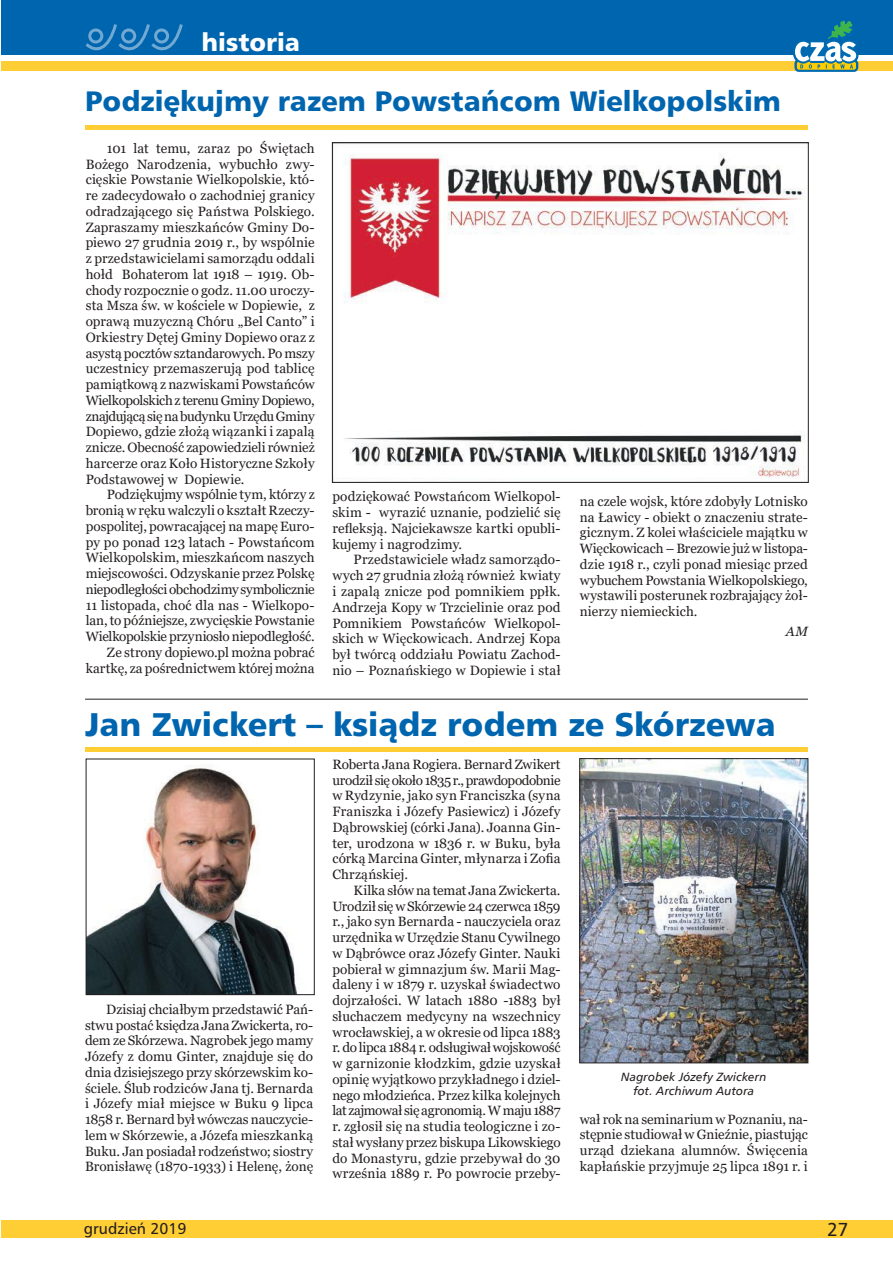
<style>
.page{position:relative;width:893px;height:1263px;background:#fff}
.page>*{position:absolute;margin:0;border:0;box-sizing:border-box;transform-origin:0 0}
.t1{font:31.5px "Humnst 777 Blk PL";color:#0065af}
.t2{font:27px "Humnst 777 Blk PL";color:#0065af}
.t3{font:24px "Humnst 777 Blk PL";color:#fff}
.t4{font:18px "Humnst 777 PL";color:#241f1f}
.t5{font:15px "Humnst 777 PL";color:#241f1f}
.t6{font:13.5px/15.8px "Georgia";color:#241f1f;text-align:justify}
.t7{font:italic 13.5px "Georgia";color:#241f1f}
.t8{font:italic 12px/14.4px "Humnst 777 EU";letter-spacing:.015em;color:#241f1f;text-align:center}
</style>
<div class="page">
<div style="left:0;top:0;width:893px;height:55px;background:#0065af"></div>
<svg style="left:85px;top:24px;width:98px;height:26px"></svg>
<hr style="left:85px;top:125px;width:723px;height:4px;background:#ffce35">
<hr style="left:85px;top:747px;width:723px;height:4px;background:#ffce35">
<hr style="left:85px;top:699px;width:723px;height:1px;background:#241f1f">
<img style="left:88px;top:765px;width:209px;height:228px">
<div style="left:86px;top:759px;width:229px;height:236px;border:1px solid #241f1f"></div>
<img style="left:581px;top:760px;width:225px;height:301px">
<div style="left:579px;top:758px;width:229px;height:305px;border:1px solid #241f1f"></div>
<img style="left:343px;top:154px;width:462px;height:324px">
<div style="left:332px;top:142px;width:477px;height:341px;border:1px solid #241f1f"></div>
<div style="left:0;top:1220px;width:893px;height:17px;background:#ffce35"></div>
<div style="left:0;top:61px;width:893px;height:9px;background:#ffce35"></div>
<svg style="left:792px;top:21px;width:67px;height:51px"></svg>
<hr style="left:0;top:0;width:1px;height:1263px;background:#fff">
<h3 class="t3" style="left:201px;top:26px;width:100px">historia</h3>
<h2 class="t2" style="left:85px;top:83px;width:697px">Podziękujmy razem Powstańcom Wielkopolskim</h2>
<p class="t6" style="left:86px;top:141px;width:230px;text-indent:21px">101 lat temu, zaraz po Świętach Bożego Narodzenia, wybuchło zwy&shy;cięskie Powstanie Wielkopolskie, któ&shy;re zadecydowało o zachodniej granicy odradzającego się Państwa Polskiego.<br>Zapraszamy mieszkańców Gminy Do&shy;piewo 27 grudnia 2019 r., by wspólnie z przedstawicielami samorządu oddali hołd Bohaterom lat 1918 – 1919. Ob&shy;chody rozpocznie o godz. 11.00 uroczy&shy;sta Msza św. w kościele w Dopiewie, z oprawą muzyczną Chóru „Bel Canto” i Orkiestry Dętej Gminy Dopiewo oraz z asystą pocztów sztandarowych. Po mszy uczestnicy przemaszerują pod tablicę pamiątkową z nazwiskami Powstańców Wielkopolskich z terenu Gminy Dopiewo, znajdującą się na budynku Urzędu Gminy Dopiewo, gdzie złożą wiązanki i zapalą znicze. Obecność zapowiedzieli również harcerze oraz Koło Historyczne Szkoły Podstawowej w Dopiewie.</p>
<p class="t6" style="left:86px;top:487px;width:230px;text-align:right">Podziękujmy wspólnie tym, którzy z bronią w ręku walczyli o kształt Rzeczy&shy;pospolitej, powracającej na mapę Euro&shy;py po ponad 123 latach - Powstańcom Wielkopolskim, mieszkańcom naszych miejscowości. Odzyskanie przez Polskę niepodległości obchodzimy symbolicznie 11 listopada, choć dla nas - Wielkopo&shy;lan, to późniejsze, zwycięskie Powstanie Wielkopolskie przyniosło niepodległość.<br>Ze strony dopiewo.pl można pobrać kartkę, za pośrednictwem której można</p>
<p class="t6" style="left:332px;top:489px;width:230px">podziękować Powstańcom Wielkopol&shy;skim - wyrazić uznanie, podzielić się refleksją. Najciekawsze kartki opubli&shy;kujemy i nagrodzimy.</p>
<p class="t6" style="left:332px;top:552px;width:230px;text-indent:21px">Przedstawiciele władz samorządo&shy;wych 27 grudnia złożą również kwiaty i zapalą znicze pod pomnikiem ppłk.<br>Andrzeja Kopy w Trzcielinie oraz pod Pomnikiem Powstańców Wielkopol&shy;skich w Więckowicach. Andrzej Kopa był twórcą oddziału Powiatu Zachod&shy;nio – Poznańskiego w Dopiewie i stał</p>
<p class="t6" style="left:580px;top:493px;width:230px">na czele wojsk, które zdobyły Lotnisko na Ławicy - obiekt o znaczeniu strate&shy;gicznym. Z kolei właściciele majątku w Więckowicach – Brezowie już w listopa&shy;dzie 1918 r., czyli ponad miesiąc przed wybuchem Powstania Wielkopolskiego, wystawili posterunek rozbrajający żoł&shy;nierzy niemieckich.</p>
<p class="t7" style="left:786px;top:623px;width:24px">AM</p>
<h1 class="t1" style="left:85px;top:703px;width:692px">Jan Zwickert – ksiądz rodem ze Skórzewa</h1>
<p class="t6" style="left:85px;top:1001px;width:230px;text-indent:21px">Dzisiaj chciałbym przedstawić Pań&shy;stwu postać księdza Jana Zwickerta, ro&shy;dem ze Skórzewa. Nagrobek jego mamy Józefy z domu Ginter, znajduje się do dnia dzisiejszego przy skórzewskim ko&shy;ściele. Ślub rodziców Jana tj. Bernarda i Józefy miał miejsce w Buku 9 lipca 1858 r. Bernard był wówczas nauczycie&shy;lem w Skórzewie, a Józefa mieszkanką Buku. Jan posiadał rodzeństwo; siostry Bronisławę (1870-1933) i Helenę, żonę</p>
<p class="t6" style="left:332px;top:757px;width:230px">Roberta Jana Rogiera. Bernard Zwikert urodził się około 1835 r., prawdopodobnie w Rydzynie, jako syn Franciszka (syna Franiszka i Józefy Pasiewicz) i Józefy Dąbrowskiej (córki Jana). Joanna Gin&shy;ter, urodzona w 1836 r. w Buku, była córką Marcina Ginter, młynarza i Zofia Chrząńskiej.</p>
<p class="t6" style="left:332px;top:883px;width:230px;text-indent:21px">Kilka słów na temat Jana Zwickerta.<br>Urodził się w Skórzewie 24 czerwca 1859 r., jako syn Bernarda - nauczyciela oraz urzędnika w Urzędzie Stanu Cywilnego w Dąbrówce oraz Józefy Ginter. Nauki pobierał w gimnazjum św. Marii Mag&shy;daleny i w 1879 r. uzyskał świadectwo dojrzałości. W latach 1880 -1883 był słuchaczem medycyny na wszechnicy wrocławskiej, a w okresie od lipca 1883 r. do lipca 1884 r. odsługiwał wojskowość w garnizonie kłodzkim, gdzie uzyskał opinię wyjątkowo przykładnego i dziel&shy;nego młodzieńca. Przez kilka kolejnych lat zajmował się agronomią. W maju 1887 r. zgłosił się na studia teologiczne i zo&shy;stał wysłany przez biskupa Likowskiego do Monastyru, gdzie przebywał do 30 września 1889 r. Po powrocie przeby-</p>
<p class="t8" style="left:621px;top:1069px;width:147px">Nagrobek Józefy Zwickern fot. Archiwum Autora</p>
<p class="t6" style="left:580px;top:1111px;width:230px">wał rok na seminarium w Poznaniu, na&shy;stępnie studiował w Gnieźnie, piastując urząd dziekana alumnów. Święcenia kapłańskie przyjmuje 25 lipca 1891 r. i</p>
<p class="t5" style="left:84px;top:1218px;width:104px">grudzień 2019</p>
<h3 class="t4" style="left:827px;top:1217px;width:23px">27</h3>
</div>
